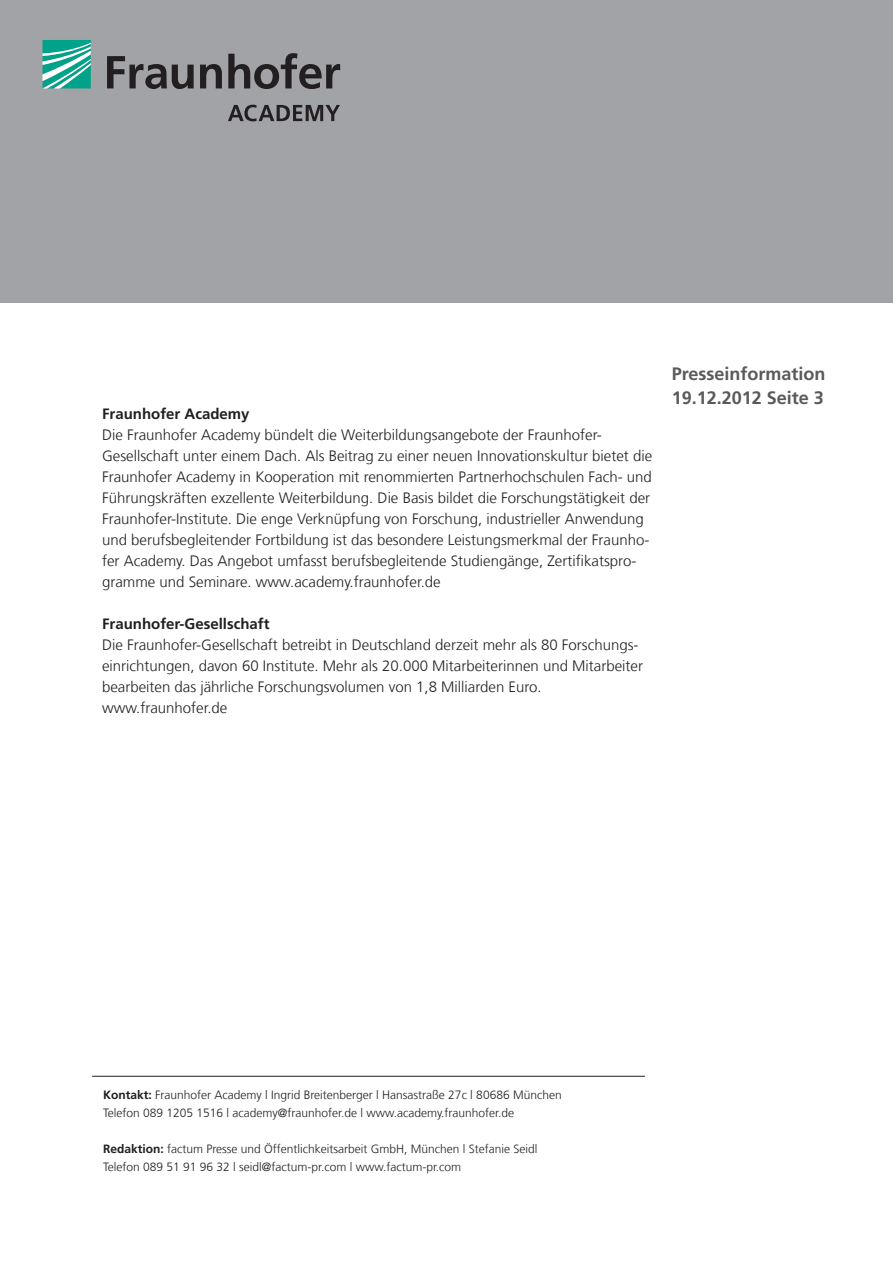
<style>
.page{position:relative;width:893px;height:1263px;background:#fff}
.page>*{position:absolute;margin:0;border:0;box-sizing:border-box;transform-origin:0 0}
.t1{font:700 18px/24px "Frutiger LT Com";color:#5a5a5d}
.t2{font:300 15px/21px "Frutiger LT Com";color:#231f20}
.t3{font:700 15px "Frutiger LT Com";color:#231f20}
.t4{font:300 12px/18px "Frutiger LT Com";color:#231f20}
.s1{font-weight:700}
</style>
<div class="page">
<div style="left:0;top:0;width:893px;height:302px;background:#a1a3a6"></div>
<svg style="left:43px;top:40px;width:48px;height:48px"></svg>
<svg style="left:107px;top:53px;width:233px;height:36px"></svg>
<svg style="left:228px;top:105px;width:112px;height:16px"></svg>
<hr style="left:92px;top:1076px;width:553px;height:1px;background:#231f20">
<p class="t3" style="left:102px;top:405px;width:149px">Fraunhofer Academy</p>
<p class="t2" style="left:102px;top:424px;width:552px">Die Fraunhofer Academy bündelt die Weiterbildungsangebote der Fraunhofer-Gesellschaft unter einem Dach. Als Beitrag zu einer neuen Innovationskultur bietet die Fraunhofer Academy in Kooperation mit renommierten Partnerhochschulen Fach- und Führungskräften exzellente Weiterbildung. Die Basis bildet die Forschungstätigkeit der Fraunhofer-Institute. Die enge Verknüpfung von Forschung, industrieller Anwendung und berufsbegleitender Fortbildung ist das besondere Leistungsmerkmal der Fraunho&shy;fer Academy. Das Angebot umfasst berufsbegleitende Studiengänge, Zertifikatspro&shy;gramme und Seminare. www.academy.fraunhofer.de</p>
<p class="t3" style="left:102px;top:615px;width:169px">Fraunhofer-Gesellschaft</p>
<p class="t2" style="left:102px;top:634px;width:542px">Die Fraunhofer-Gesellschaft betreibt in Deutschland derzeit mehr als 80 Forschungs&shy;einrichtungen, davon 60 Institute. Mehr als 20.000 Mitarbeiterinnen und Mitarbeiter bearbeiten das jährliche Forschungsvolumen von 1,8 Milliarden Euro. www.fraunhofer.de</p>
<p class="t1" style="left:672px;top:362px;width:155px">Presseinformation<br>19.12.2012 Seite 3</p>
<p class="t4" style="left:103px;top:1086px;width:460px"><span class="s1">Kontakt:</span> Fraunhofer Academy l Ingrid Breitenberger l Hansastraße 27c l 80686 München<br>Telefon 089 1205 1516 l academy@fraunhofer.de l www.academy.fraunhofer.de</p>
<p class="t4" style="left:103px;top:1140px;width:436px"><span class="s1">Redaktion:</span> factum Presse und Öffentlichkeitsarbeit GmbH, München l Stefanie Seidl<br>Telefon 089 51 91 96 32 l seidl@factum-pr.com l www.factum-pr.com</p>
</div>
